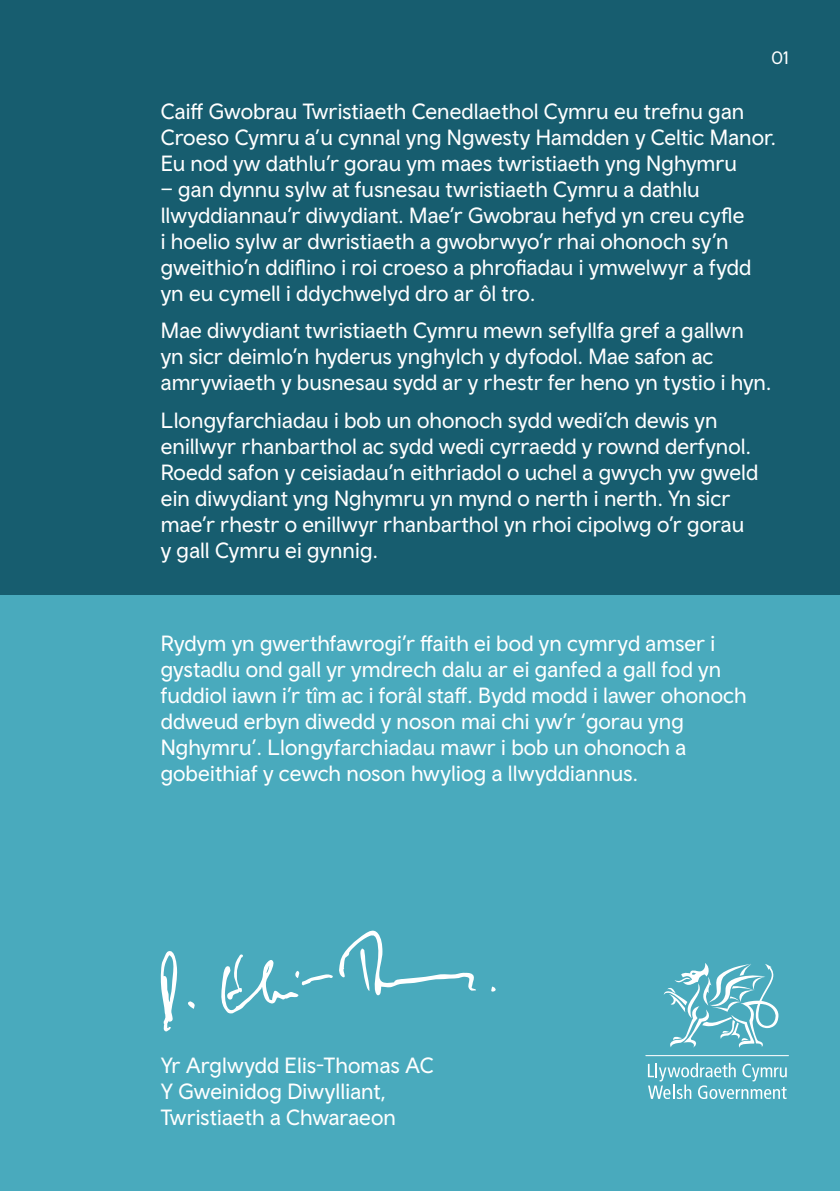
<style>
.page{position:relative;width:840px;height:1191px;background:#fff}
.page>*{position:absolute;margin:0;border:0;box-sizing:border-box;transform-origin:0 0}
.t1{font:22px/26px "Wales Sans Body";color:#fff}
.t2{font:22px/26px "Cymru Sans Body";letter-spacing:.01em;color:#fff}
.t3{font:18px "Wales Sans Body";color:#fff}
</style>
<div class="page">
<div style="left:0;top:0;width:839px;height:646px;background:#175d6f"></div>
<div style="left:0;top:595px;width:839px;height:596px;background:#49aabd"></div>
<svg style="left:663px;top:963px;width:115px;height:84px"></svg>
<svg style="left:647px;top:1062px;width:139px;height:37px"></svg>
<hr style="left:645px;top:1055px;width:143px;height:1px;background:#fff">
<svg style="left:161px;top:930px;width:334px;height:101px"></svg>
<p class="t3" style="left:771px;top:46px;width:19px">01</p>
<p class="t1" style="left:161px;top:98px;width:616px">Caiff Gwobrau Twristiaeth Cenedlaethol Cymru eu trefnu gan<br>Croeso Cymru a’u cynnal yng Ngwesty Hamdden y Celtic Manor.<br>Eu nod yw dathlu’r gorau ym maes twristiaeth yng Nghymru</p>
<p class="t1" style="left:161px;top:176px;width:591px">– gan dynnu sylw at fusnesau twristiaeth Cymru a dathlu llwyddiannau’r diwydiant. Mae’r Gwobrau hefyd yn creu cyfle i hoelio sylw ar dwristiaeth a gwobrwyo’r rhai ohonoch sy’n gweithio’n ddiflino i roi croeso a phrofiadau i ymwelwyr a fydd yn eu cymell i ddychwelyd dro ar ôl tro.</p>
<p class="t1" style="left:161px;top:317px;width:611px">Mae diwydiant twristiaeth Cymru mewn sefyllfa gref a gallwn yn sicr deimlo’n hyderus ynghylch y dyfodol. Mae safon ac amrywiaeth y busnesau sydd ar y rhestr fer heno yn tystio i hyn.</p>
<p class="t1" style="left:161px;top:406px;width:598px">Llongyfarchiadau i bob un ohonoch sydd wedi’ch dewis yn enillwyr rhanbarthol ac sydd wedi cyrraedd y rownd derfynol.<br>Roedd safon y ceisiadau’n eithriadol o uchel a gwych yw gweld ein diwydiant yng Nghymru yn mynd o nerth i nerth. Yn sicr mae’r rhestr o enillwyr rhanbarthol yn rhoi cipolwg o’r gorau y gall Cymru ei gynnig.</p>
<p class="t1" style="left:161px;top:629px;width:587px">Rydym yn gwerthfawrogi’r ffaith ei bod yn cymryd amser i gystadlu ond gall yr ymdrech dalu ar ei ganfed a gall fod yn fuddiol iawn i’r tîm ac i forâl staff. Bydd modd i lawer ohonoch ddweud erbyn diwedd y noson mai chi yw’r ‘gorau yng Nghymru’. Llongyfarchiadau mawr i bob un ohonoch a gobeithiaf y cewch noson hwyliog a llwyddiannus.</p>
<p class="t1" style="left:161px;top:1051px;width:274px">Yr Arglwydd Elis-Thomas AC</p>
<p class="t2" style="left:161px;top:1077px;width:236px">Y Gweinidog Diwylliant,<br>Twristiaeth a Chwaraeon</p>
</div>
